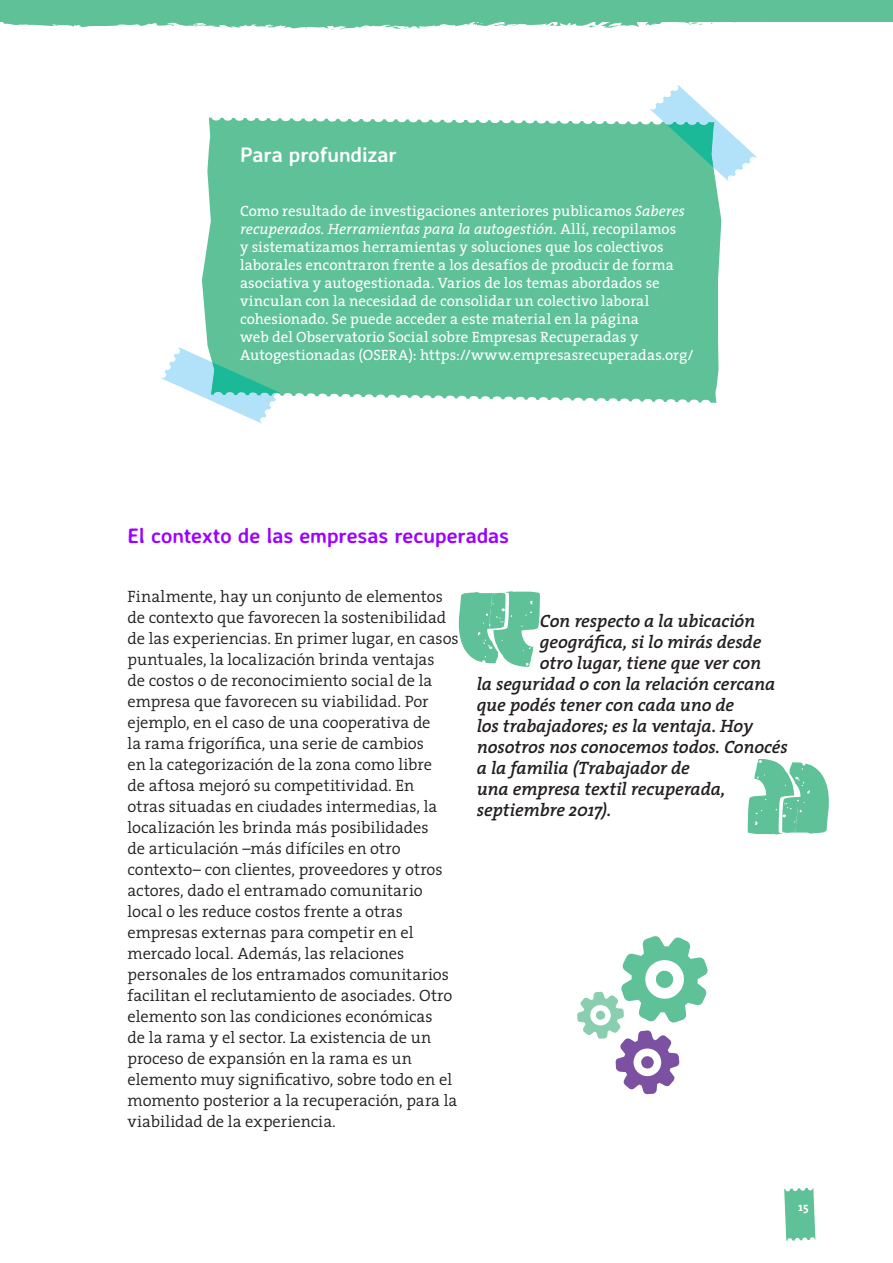
<style>
.page{position:relative;width:893px;height:1263px;background:#fff}
.page>*{position:absolute;margin:0;border:0;box-sizing:border-box;transform-origin:0 0}
.Subtitle{font:700 21px "Averia Sans Libre";letter-spacing:-.01em;color:#9d00ff}
.Subtitle_1{font:700 21px "Averia Sans Libre";letter-spacing:-.01em;color:#fff}
.Cita{font:italic 600 18px "The Serif";letter-spacing:-.015em;color:#231f20}
.Texto{font:300 16.5px/21px "The Serif";letter-spacing:-.005em;color:#231f20}
.cuadro{font:15px/18px "The Serif";color:#fff}
.t1{font:700 12px "The Serif";color:#fff}
.s1{font-style:italic}
</style>
<div class="page">
<svg style="left:784px;top:1188px;width:31px;height:53px;background:#72c8a5"></svg>
<div style="left:0;top:0;width:893px;height:21px;background:#5ec198"></div>
<svg style="left:0;top:21px;width:825px;height:9px"></svg>
<div style="left:202px;top:118px;width:519px;height:285px;background:#5ec198"></div>
<svg style="left:161px;top:347px;width:119px;height:76px"></svg>
<svg style="left:650px;top:85px;width:107px;height:96px"></svg>
<svg style="left:458px;top:591px;width:82px;height:76px"></svg>
<svg style="left:748px;top:759px;width:81px;height:76px"></svg>
<svg style="left:577px;top:936px;width:131px;height:158px"></svg>
<p class="Subtitle_1" style="left:240px;top:141px;width:158px">Para profundizar</p>
<p class="cuadro" style="left:240px;top:201px;width:455px">Como resultado de investigaciones anteriores publicamos <span class="s1">Saberes recuperados. Herramientas para la autogestión.</span> Allí, recopilamos<br>y sistematizamos herramientas y soluciones que los colectivos laborales encontraron frente a los desafíos de producir de forma asociativa y autogestionada. Varios de los temas abordados se vinculan con la necesidad de consolidar un colectivo laboral cohesionado. Se puede acceder a este material en la página<br>web del Observatorio Social sobre Empresas Recuperadas y Autogestionadas (OSERA): https://www.empresasrecuperadas.org/</p>
<p class="Subtitle" style="left:128px;top:523px;width:383px">El contexto de las empresas recuperadas</p>
<p class="Texto" style="left:128px;top:585px;width:333px">Finalmente, hay un conjunto de elementos de contexto que favorecen la sostenibilidad de las experiencias. En primer lugar, en casos puntuales, la localización brinda ventajas<br>de costos o de reconocimiento social de la empresa que favorecen su viabilidad. Por ejemplo, en el caso de una cooperativa de<br>la rama frigorífica, una serie de cambios<br>en la categorización de la zona como libre<br>de aftosa mejoró su competitividad. En<br>otras situadas en ciudades intermedias, la localización les brinda más posibilidades<br>de articulación –más difíciles en otro contexto– con clientes, proveedores y otros actores, dado el entramado comunitario local o les reduce costos frente a otras empresas externas para competir en el mercado local. Además, las relaciones personales de los entramados comunitarios facilitan el reclutamiento de asociades. Otro elemento son las condiciones económicas<br>de la rama y el sector. La existencia de un proceso de expansión en la rama es un elemento muy significativo, sobre todo en el momento posterior a la recuperación, para la viabilidad de la experiencia.</p>
<p class="Cita" style="left:540px;top:606px;width:217px">Con respecto a la ubicación</p>
<p class="Cita" style="left:540px;top:627px;width:223px">geográfica, si lo mirás desde</p>
<p class="Cita" style="left:540px;top:648px;width:223px">otro lugar, tiene que ver con</p>
<p class="Cita" style="left:477px;top:669px;width:300px">la seguridad o con la relación cercana</p>
<p class="Cita" style="left:477px;top:690px;width:259px">que podés tener con cada uno de</p>
<p class="Cita" style="left:477px;top:711px;width:278px">los trabajadores; es la ventaja. Hoy</p>
<p class="Cita" style="left:477px;top:732px;width:313px">nosotros nos conocemos todos. Conocés</p>
<p class="Cita" style="left:477px;top:753px;width:214px">a la familia (Trabajador de</p>
<p class="Cita" style="left:477px;top:774px;width:250px">una empresa textil recuperada,</p>
<p class="Cita" style="left:477px;top:795px;width:136px">septiembre 2017).</p>
<p class="t1" style="left:798px;top:1196px;width:12px">15</p>
</div>
